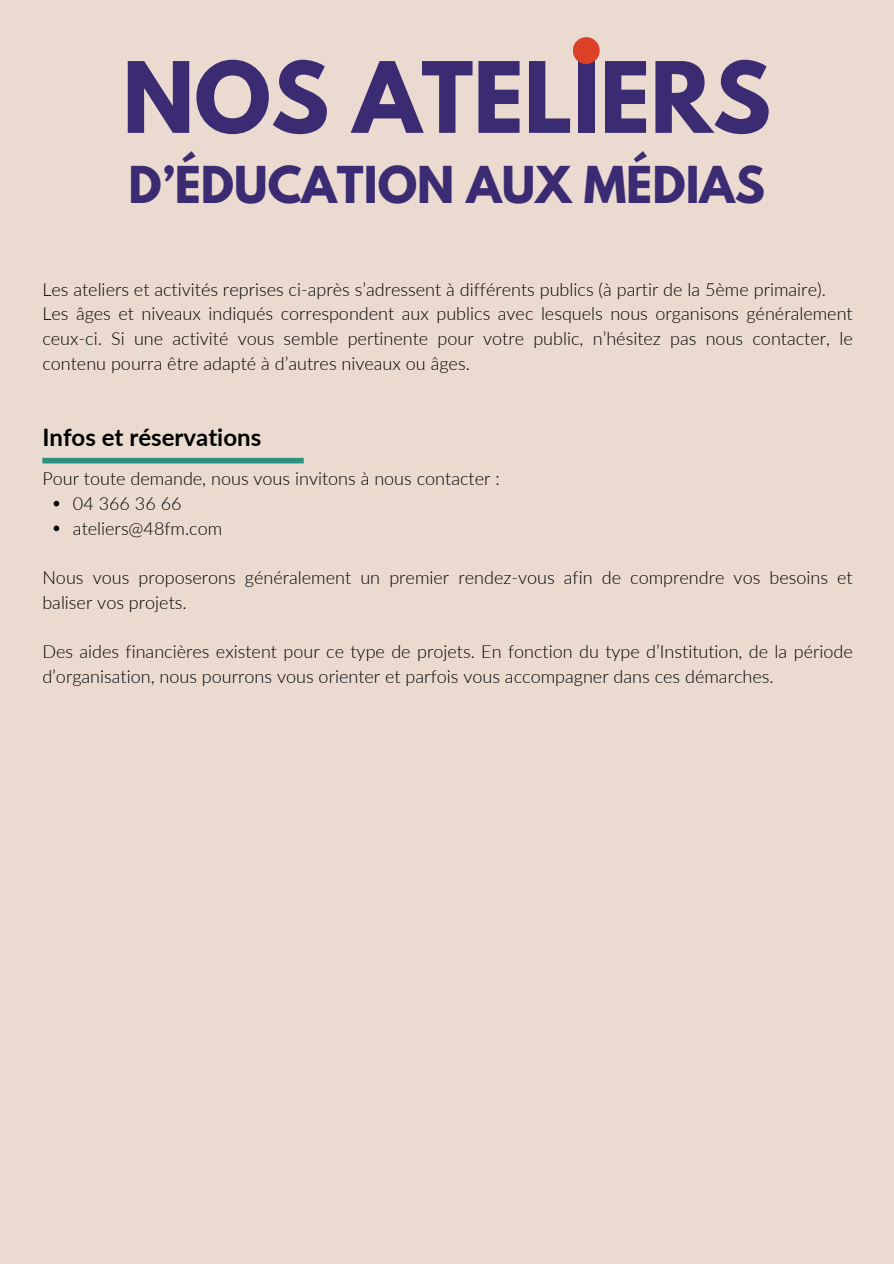
<style>
.page{position:relative;width:894px;height:1264px;background:#fff}
.page>*{position:absolute;margin:0;border:0;box-sizing:border-box;transform-origin:0 0}
.t1{font:700 87px "League Spartan";color:#3b2b72}
.t2{font:700 45px "League Spartan";color:#3b2b72}
.t3{font:700 24px "Lato";color:#000}
.t4{font:300 18px/24.8px "Lato";color:#000}
</style>
<div class="page">
<div style="left:0;top:0;width:893px;height:1263px;background:#eadad0"></div>
<div style="left:572px;top:37px;width:27px;height:27px;background:#db4126;border-radius:50%"></div>
<svg style="left:54px;top:501px;width:5px;height:5px"></svg>
<svg style="left:54px;top:525px;width:5px;height:6px"></svg>
<div style="left:42px;top:458px;width:261px;height:5px;background:#2c9381"></div>
<h1 class="t1" style="left:122px;top:54px;width:650px">NOS ATELIERS</h1>
<h1 class="t2" style="left:128px;top:162px;width:638px">D’ÉDUCATION AUX MÉDIAS</h1>
<p class="t4" style="left:42px;top:276px;width:784px">Les ateliers et activités reprises ci-après s’adressent à différents publics (à partir de la 5ème primaire).</p>
<p class="t4" style="left:42px;top:301px;width:811px;text-align:justify">Les âges et niveaux indiqués correspondent aux publics avec lesquels nous organisons généralement ceux-ci. Si une activité vous semble pertinente pour votre public, n’hésitez pas nous contacter, le contenu pourra être adapté à d’autres niveaux ou âges.</p>
<p class="t3" style="left:42px;top:422px;width:220px">Infos et réservations</p>
<p class="t4" style="left:42px;top:465px;width:459px">Pour toute demande, nous vous invitons à nous contacter :</p>
<p class="t4" style="left:73px;top:490px;width:110px">04 366 36 66</p>
<p class="t4" style="left:73px;top:515px;width:151px">ateliers@48fm.com</p>
<p class="t4" style="left:42px;top:564px;width:811px">Nous vous proposerons généralement un premier rendez-vous afin de comprendre vos besoins et baliser vos projets.</p>
<p class="t4" style="left:42px;top:639px;width:811px">Des aides financières existent pour ce type de projets. En fonction du type d’Institution, de la période d’organisation, nous pourrons vous orienter et parfois vous accompagner dans ces démarches.</p>
</div>
